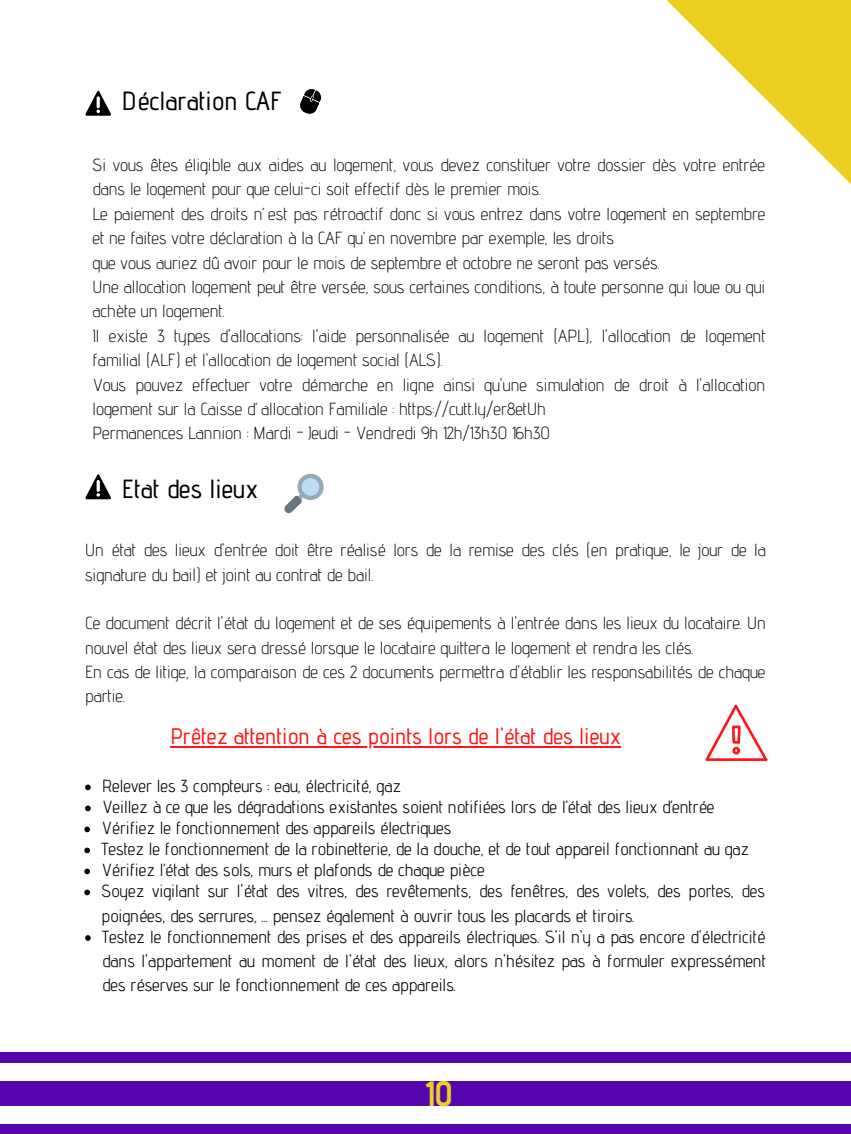
<style>
.page{position:relative;width:851px;height:1134px;background:#fff}
.page>*{position:absolute;margin:0;border:0;box-sizing:border-box;transform-origin:0 0}
.t1{font:700 35px "Advent Pro";color:#ebd022}
.t2{font:500 26.25px "Advent Pro";color:#000}
.t3{font:500 22.5px "Advent Pro";color:#ff1616}
.t4{font:300 17.5px/24.4px "Advent Pro";color:#000}
.t5{font:17.5px/21px "Advent Pro";color:#000}
</style>
<div class="page">
<div style="left:0;top:1052px;width:850px;height:10px;background:#5606af"></div>
<div style="left:0;top:1124px;width:850px;height:9px;background:#5606af"></div>
<div style="left:0;top:1081px;width:850px;height:24px;background:#5606af"></div>
<svg style="left:85px;top:474px;width:26px;height:25px"></svg>
<svg style="left:284px;top:474px;width:39px;height:39px"></svg>
<svg style="left:666px;top:0;width:184px;height:183px"></svg>
<svg style="left:85px;top:90px;width:26px;height:26px"></svg>
<svg style="left:300px;top:89px;width:22px;height:25px"></svg>
<svg style="left:705px;top:704px;width:62px;height:57px"></svg>
<svg style="left:85px;top:784px;width:6px;height:6px"></svg>
<svg style="left:85px;top:805px;width:6px;height:6px"></svg>
<svg style="left:84px;top:826px;width:6px;height:6px"></svg>
<svg style="left:84px;top:847px;width:6px;height:6px"></svg>
<svg style="left:84px;top:868px;width:6px;height:6px"></svg>
<svg style="left:84px;top:889px;width:6px;height:6px"></svg>
<svg style="left:85px;top:935px;width:6px;height:5px"></svg>
<hr style="left:170px;top:746px;width:450px;height:2px;background:#ff1616">
<h2 class="t2" style="left:122px;top:84px;width:161px">Déclaration CAF</h2>
<p class="t4" style="left:92px;top:152px;width:674px">Si vous êtes éligible aux aides au logement, vous devez constituer votre dossier dès votre entrée dans le logement pour que celui-ci soit effectif dès le premier mois.<br>Le paiement des droits n’est pas rétroactif donc si vous entrez dans votre logement en septembre et ne faites votre déclaration à la CAF qu’en novembre par exemple, les droits<br>que vous auriez dû avoir pour le mois de septembre et octobre ne seront pas versés.<br>Une allocation logement peut être versée, sous certaines conditions, à toute personne qui loue ou qui achète un logement.<br>Il existe 3 types d'allocations: l'aide personnalisée au logement (APL), l'allocation de logement familial (ALF) et l'allocation de logement social (ALS).<br>Vous pouvez effectuer votre démarche en ligne ainsi qu'une simulation de droit à l'allocation logement sur la Caisse d’allocation Familiale : https://cutt.ly/er8etUh<br>Permanences Lannion : Mardi - Jeudi - Vendredi 9h 12h/13h30 16h30</p>
<h2 class="t2" style="left:122px;top:473px;width:138px">Etat des lieux</h2>
<p class="t4" style="left:85px;top:537px;width:682px">Un état des lieux d'entrée doit être réalisé lors de la remise des clés (en pratique, le jour de la signature du bail) et joint au contrat de bail.</p>
<p class="t4" style="left:85px;top:610px;width:682px">Ce document décrit l'état du logement et de ses équipements à l'entrée dans les lieux du locataire. Un nouvel état des lieux sera dressé lorsque le locataire quittera le logement et rendra les clés.<br>En cas de litige, la comparaison de ces 2 documents permettra d'établir les responsabilités de chaque partie.</p>
<p class="t3" style="left:170px;top:722px;width:452px">Prêtez attention à ces points lors de l'état des lieux</p>
<p class="t5" style="left:101px;top:775px;width:665px">Relever les 3 compteurs : eau, électricité, gaz<br>Veillez à ce que les dégradations existantes soient notifiées lors de l’état des lieux d’entrée Vérifiez le fonctionnement des appareils électriques<br>Testez le fonctionnement de la robinetterie, de la douche, et de tout appareil fonctionnant au gaz Vérifiez l’état des sols, murs et plafonds de chaque pièce<br>Soyez vigilant sur l'état des vitres, des revêtements, des fenêtres, des volets, des portes, des</p>
<p class="t5" style="left:101px;top:904px;width:665px">poignées, des serrures, . pensez également à ouvrir tous les placards et tiroirs.<br>Testez le fonctionnement des prises et des appareils électriques. S'il n'y a pas encore d'électricité</p>
<p class="t5" style="left:102px;top:948px;width:665px;line-height:24.4px">dans l'appartement au moment de l'état des lieux, alors n'hésitez pas à formuler expressément des réserves sur le fonctionnement de ces appareils.</p>
<h1 class="t1" style="left:425px;top:1071px;width:29px">10</h1>
</div>
